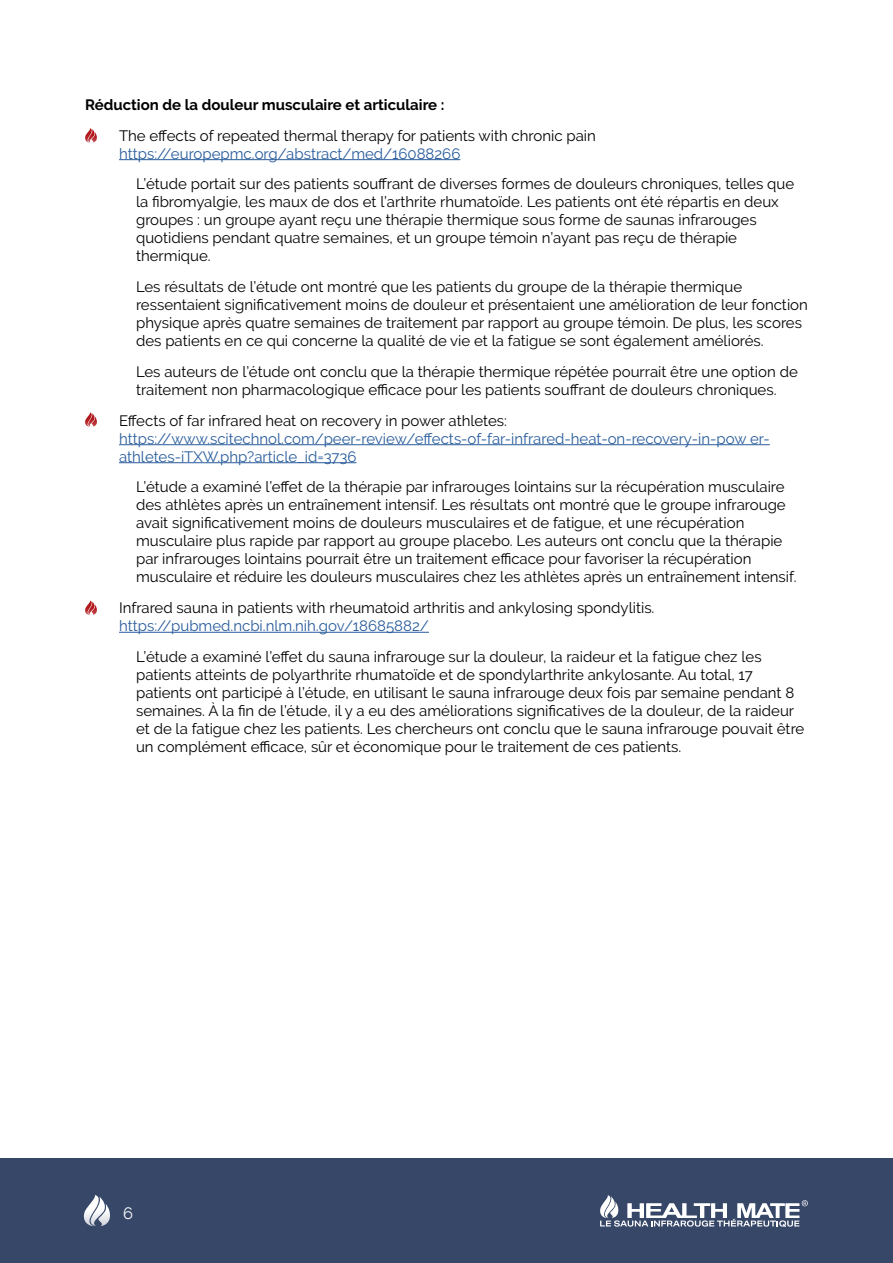
<style>
.page{position:relative;width:893px;height:1263px;background:#fff}
.page>*{position:absolute;margin:0;border:0;box-sizing:border-box;transform-origin:0 0}
.t1{font:16.5px "Raleway";color:#fff}
.t2{font:15px/18px "Raleway";color:#000}
.t3{font:15px/18px "Raleway";color:#275b9b}
.t4{font:700 15px "Raleway";color:#000}
</style>
<div class="page">
<div style="left:0;top:1159px;width:893px;height:104px;background:#374768"></div>
<hr style="left:119px;top:159px;width:341px;height:1px;background:#275b9b">
<hr style="left:119px;top:444px;width:651px;height:1px;background:#275b9b">
<hr style="left:119px;top:462px;width:237px;height:1px;background:#275b9b">
<hr style="left:119px;top:632px;width:310px;height:1px;background:#275b9b">
<svg style="left:600px;top:1195px;width:208px;height:32px"></svg>
<svg style="left:83px;top:1195px;width:27px;height:31px"></svg>
<svg style="left:85px;top:128px;width:12px;height:14px"></svg>
<svg style="left:85px;top:412px;width:12px;height:15px"></svg>
<svg style="left:85px;top:601px;width:12px;height:14px"></svg>
<p class="t4" style="left:85px;top:96px;width:361px">Réduction de la douleur musculaire et articulaire :</p>
<p class="t2" style="left:119px;top:126px;width:478px">The effects of repeated thermal therapy for patients with chronic pain</p>
<p class="t3" style="left:119px;top:144px;width:343px">https://europepmc.org/abstract/med/16088266</p>
<p class="t2" style="left:136px;top:175px;width:660px">L’étude portait sur des patients souffrant de diverses formes de douleurs chroniques, telles que la fibromyalgie, les maux de dos et l’arthrite rhumatoïde. Les patients ont été répartis en deux groupes : un groupe ayant reçu une thérapie thermique sous forme de saunas infrarouges quotidiens pendant quatre semaines, et un groupe témoin n’ayant pas reçu de thérapie thermique.</p>
<p class="t2" style="left:136px;top:278px;width:673px">Les résultats de l’étude ont montré que les patients du groupe de la thérapie thermique ressentaient significativement moins de douleur et présentaient une amélioration de leur fonction physique après quatre semaines de traitement par rapport au groupe témoin. De plus, les scores des patients en ce qui concerne la qualité de vie et la fatigue se sont également améliorés.</p>
<p class="t2" style="left:136px;top:362px;width:663px">Les auteurs de l’étude ont conclu que la thérapie thermique répétée pourrait être une option de traitement non pharmacologique efficace pour les patients souffrant de douleurs chroniques.</p>
<p class="t2" style="left:119px;top:411px;width:389px">Effects of far infrared heat on recovery in power athletes:</p>
<p class="t3" style="left:119px;top:429px;width:652px">https://www.scitechnol.com/peer-review/effects-of-far-infrared-heat-on-recovery-in-pow er&shy;athletes-iTXW.php?article_id=3736</p>
<p class="t2" style="left:136px;top:478px;width:662px">L’étude a examiné l’effet de la thérapie par infrarouges lointains sur la récupération musculaire des athlètes après un entraînement intensif. Les résultats ont montré que le groupe infrarouge avait significativement moins de douleurs musculaires et de fatigue, et une récupération musculaire plus rapide par rapport au groupe placebo. Les auteurs ont conclu que la thérapie par infrarouges lointains pourrait être un traitement efficace pour favoriser la récupération musculaire et réduire les douleurs musculaires chez les athlètes après un entraînement intensif.</p>
<p class="t2" style="left:119px;top:599px;width:537px">Infrared sauna in patients with rheumatoid arthritis and ankylosing spondylitis.</p>
<p class="t3" style="left:119px;top:617px;width:311px">https://pubmed.ncbi.nlm.nih.gov/18685882/</p>
<p class="t2" style="left:136px;top:647px;width:670px">L’étude a examiné l’effet du sauna infrarouge sur la douleur, la raideur et la fatigue chez les patients atteints de polyarthrite rhumatoïde et de spondylarthrite ankylosante. Au total, 17 patients ont participé à l’étude, en utilisant le sauna infrarouge deux fois par semaine pendant 8 semaines. À la fin de l’étude, il y a eu des améliorations significatives de la douleur, de la raideur et de la fatigue chez les patients. Les chercheurs ont conclu que le sauna infrarouge pouvait être un complément efficace, sûr et économique pour le traitement de ces patients.</p>
<p class="t1" style="left:123px;top:1203px;width:11px">6</p>
</div>
